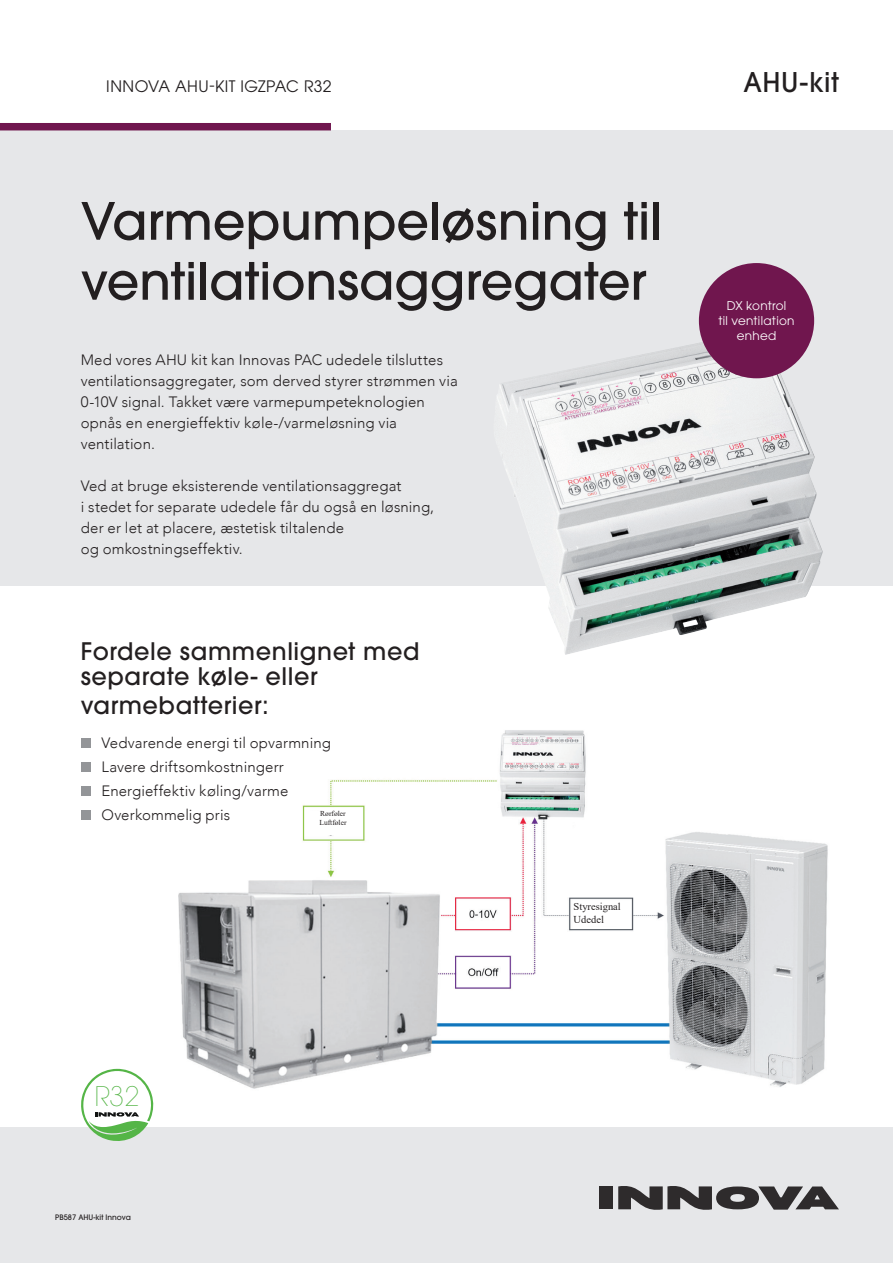
<style>
.page{position:relative;width:893px;height:1263px;background:#fff}
.page>*{position:absolute;margin:0;border:0;box-sizing:border-box;transform-origin:0 0}
.t1{font:500 51px/60px "ITC Avant Garde Pro";color:#231f20}
.t2{font:500 27px "ITC Avant Garde Pro";letter-spacing:.02em;color:#231f20}
.t3{font:200 26.7px "Avant Garde LT";color:#55b547}
.t4{font:500 24px/25.5px "ITC Avant Garde Pro";letter-spacing:.025em;color:#231f20}
.t5{font:15.75px "ITC Avant Garde Pro";letter-spacing:.025em;color:#231f20}
.t6{font:300 15px/21px "Avenir";letter-spacing:.01em;color:#231f20}
.t7{font:12px/15px "ITC Avant Garde Pro";letter-spacing:.025em;color:#fff;text-align:center}
.t8{font:10.5px/12.6px "Times New Roman";color:#231f20}
.t9{font:500 7.5px "ITC Avant Garde Pro";color:#231f20}
.t10{font:7.5px/9px "Times New Roman";color:#231f20}
</style>
<div class="page">
<div style="left:0;top:130px;width:893px;height:455px;background:#e6e7e9"></div>
<img style="left:178px;top:730px;width:650px;height:359px">
<div style="left:0;top:1128px;width:893px;height:135px;background:#e6e7e9"></div>
<div style="left:81px;top:738px;width:10px;height:9px;background:#939598"></div>
<div style="left:81px;top:762px;width:10px;height:9px;background:#939598"></div>
<div style="left:81px;top:786px;width:10px;height:9px;background:#939598"></div>
<div style="left:81px;top:810px;width:10px;height:9px;background:#939598"></div>
<img style="left:493px;top:337px;width:330px;height:318px">
<div style="left:600px;top:1186px;width:13px;height:23px;background:#2e2b2c"></div>
<svg style="left:618px;top:1186px;width:221px;height:24px"></svg>
<div style="left:699px;top:263px;width:115px;height:115px;background:#70164e;border-radius:50%"></div>
<div style="left:0;top:123px;width:331px;height:7px;background:#70164e"></div>
<svg style="left:81px;top:1069px;width:73px;height:72px"></svg>
<div style="left:307px;top:811px;width:52px;height:24px;background:#fff"></div>
<div style="left:574px;top:903px;width:54px;height:23px;background:#fff"></div>
<p class="t5" style="left:106px;top:76px;width:227px">INNOVA AHU-KIT IGZPAC R32</p>
<h2 class="t2" style="left:744px;top:65px;width:97px">AHU-kit</h2>
<h1 class="t1" style="left:81px;top:191px;width:583px">Varmepumpeløsning til ventilationsaggregater</h1>
<p class="t6" style="left:81px;top:349px;width:378px">Med vores AHU kit kan Innovas PAC udedele tilsluttes ventilationsaggregater, som derved styrer strømmen via 0-10V signal. Takket være varmepumpeteknologien opnås en energieffektiv køle-/varmeløsning via ventilation.</p>
<p class="t6" style="left:81px;top:475px;width:355px">Ved at bruge eksisterende ventilationsaggregat<br>i stedet for separate udedele får du også en løsning, der er let at placere, æstetisk tiltalende<br>og omkostningseffektiv.</p>
<h3 class="t4" style="left:81px;top:638px;width:340px">Fordele sammenlignet med separate køle- eller</h3>
<h3 class="t4" style="left:81px;top:692px;width:189px">varmebatterier:</h3>
<p class="t6" style="left:101px;top:730px;width:231px;line-height:24px">Vedvarende energi til opvarmning<br>Lavere driftsomkostningerr<br>Energieffektiv køling/varme<br>Overkommelig pris</p>
<p class="t10" style="left:319px;top:809px;width:29px">Rørføler<br>Luftføler</p>
<p class="t8" style="left:574px;top:900px;width:49px">Styresignal<br>Udedel</p>
<p class="t7" style="left:718px;top:298px;width:78px">DX kontrol<br>til ventilation enhed</p>
<h3 class="t3" style="left:95px;top:1080px;width:46px">R32</h3>
<p class="t9" style="left:55px;top:1213px;width:77px">PB587 AHU-kit Innova</p>
</div>
